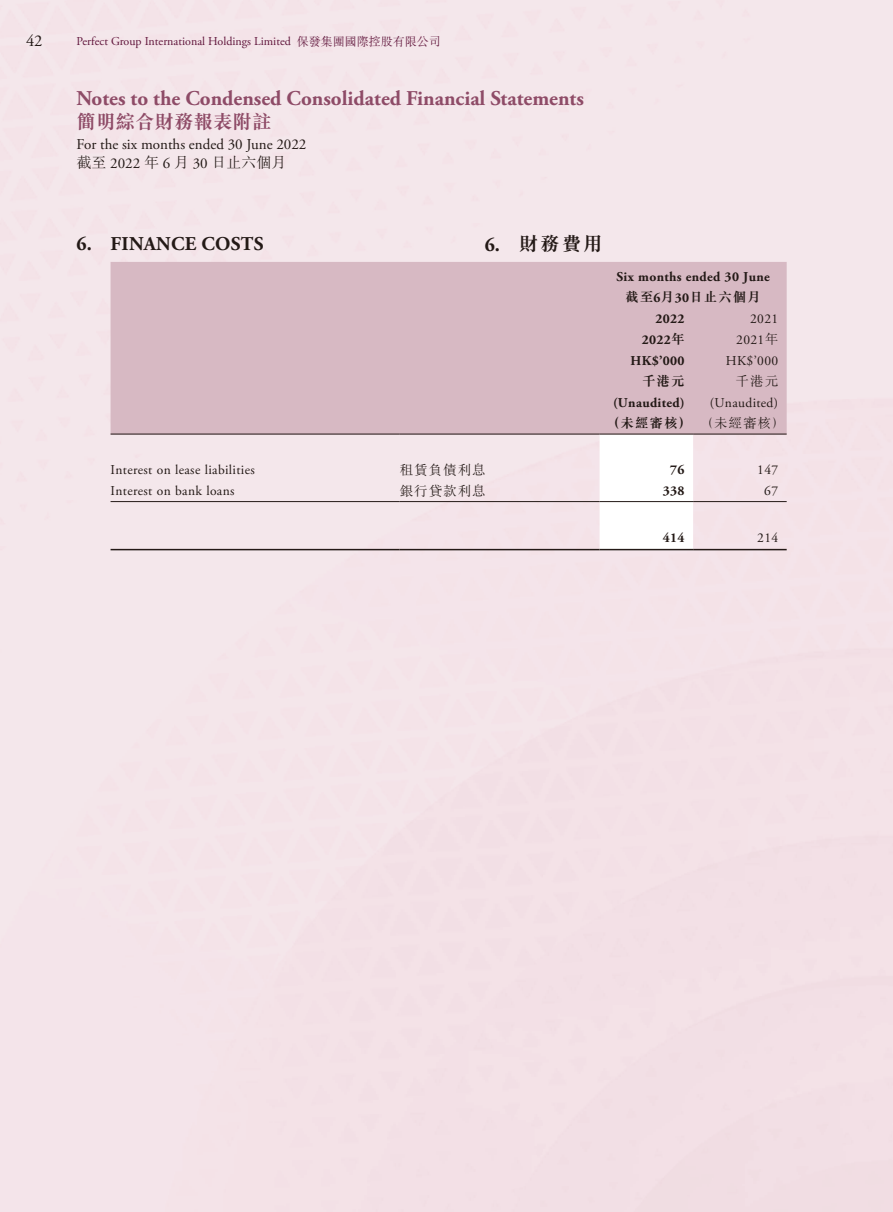
<style>
.page{position:relative;width:893px;height:1212px;background:#f4e7eb}
.page>*{position:absolute;margin:0;border:0;box-sizing:border-box;transform-origin:0 0}
.t1{font:700 21px "Adobe Garamond Pro";color:#8e4b67}
.t2{font:700 19.5px "Adobe Garamond Pro";letter-spacing:.015em;color:#231916}
.t3{font:700 19.5px "M Sung HK";color:#8e4b67}
.t4{font:700 19.5px "M Sung HK";color:#231916}
.t5{font:16.5px "Adobe Garamond Pro";color:#231916}
.t6{font:15px "Adobe Garamond Pro";color:#231916}
.t7{font:300 15px "M Sung HK";color:#231916}
.t8{font:13.5px "Adobe Garamond Pro";letter-spacing:.025em;color:#231916}
.t9{font:700 13.5px "Adobe Garamond Pro";letter-spacing:.025em;color:#231916}
.t10{font:700 13.5px "M Sung HK";letter-spacing:.075em;color:#231916}
.t11{font:300 13.5px "M Sung HK";letter-spacing:.075em;color:#231916}
.t12{font:12px "Adobe Garamond Pro";color:#60153b}
.s1{font-family:"M Sung HK";font-weight:300}
.s2{font-family:"Adobe Garamond Pro";font-weight:400}
.s3{font-family:"Adobe Garamond Pro"}
.s4{font-family:"M Sung HK"}
.s5{font-weight:300}
</style>
<div class="page">
<div style="left:111px;top:262px;width:676px;height:172px;background:#d7b9c3"></div>
<div style="left:600px;top:435px;width:93px;height:114px;background:#fff"></div>
<hr style="left:111px;top:434px;width:289px;height:1px;background:#231916">
<hr style="left:400px;top:434px;width:200px;height:1px;background:#231916">
<hr style="left:600px;top:434px;width:93px;height:1px;background:#231916">
<hr style="left:693px;top:434px;width:94px;height:1px;background:#231916">
<hr style="left:111px;top:501px;width:289px;height:1px;background:#231916">
<hr style="left:400px;top:501px;width:200px;height:1px;background:#231916">
<hr style="left:600px;top:501px;width:93px;height:1px;background:#231916">
<hr style="left:693px;top:501px;width:94px;height:1px;background:#231916">
<hr style="left:111px;top:549px;width:289px;height:1px;background:#231916">
<hr style="left:400px;top:549px;width:200px;height:1px;background:#231916">
<hr style="left:600px;top:549px;width:93px;height:1px;background:#231916">
<hr style="left:693px;top:549px;width:94px;height:1px;background:#231916">
<p class="t5" style="left:26px;top:30px;width:18px">42</p>
<p class="t12" style="left:77px;top:34px;width:366px">Perfect Group International Holdings Limited <span class="s1">保發集團國際控股有限公司</span></p>
<h1 class="t1" style="left:77px;top:86px;width:509px">Notes to the Condensed Consolidated Financial Statements</h1>
<h2 class="t3" style="left:77px;top:112px;width:197px">簡明綜合財務報表附註</h2>
<p class="t6" style="left:77px;top:136px;width:231px">For the six months ended 30 June 2022</p>
<p class="t7" style="left:77px;top:152px;width:212px">截至 <span class="s2">2022</span> 年 <span class="s2">6</span> 月 <span class="s2">30</span> 日止六個月</p>
<h2 class="t2" style="left:77px;top:233px;width:189px">6. FINANCE COSTS</h2>
<h2 class="t4" style="left:485px;top:234px;width:119px"><span class="s3">6.</span> 財務費用</h2>
<p class="t9" style="left:616px;top:268px;width:155px">Six months ended 30 June</p>
<p class="t10" style="left:625px;top:290px;width:137px">截至<span class="s3">6</span>月<span class="s3">30</span>日止六個月</p>
<p class="t9" style="left:656px;top:310px;width:31px">2022</p>
<p class="t8" style="left:750px;top:310px;width:30px">2021</p>
<p class="t9" style="left:642px;top:332px;width:44px">2022<span class="s4">年</span></p>
<p class="t8" style="left:736px;top:332px;width:43px">2021<span class="s1">年</span></p>
<p class="t9" style="left:631px;top:352px;width:55px">HK$’000</p>
<p class="t8" style="left:726px;top:352px;width:54px">HK$’000</p>
<p class="t10" style="left:642px;top:374px;width:44px">千港元</p>
<p class="t11" style="left:736px;top:372px;width:44px">千港元</p>
<p class="t9" style="left:613px;top:394px;width:73px">(Unaudited)</p>
<p class="t8" style="left:710px;top:394px;width:70px">(Unaudited)</p>
<p class="t10" style="left:607px;top:416px;width:180px">（未經審核） <span class="s5">（未經審核）</span></p>
<p class="t8" style="left:111px;top:462px;width:146px">Interest on lease liabilities</p>
<p class="t11" style="left:400px;top:460px;width:88px">租賃負債利息</p>
<p class="t9" style="left:670px;top:462px;width:16px">76</p>
<p class="t8" style="left:757px;top:462px;width:22px">147</p>
<p class="t8" style="left:111px;top:483px;width:125px">Interest on bank loans</p>
<p class="t11" style="left:400px;top:481px;width:88px">銀行貸款利息</p>
<p class="t9" style="left:663px;top:483px;width:23px">338</p>
<p class="t8" style="left:764px;top:483px;width:15px">67</p>
<p class="t9" style="left:663px;top:529px;width:23px">414</p>
<p class="t8" style="left:757px;top:529px;width:22px">214</p>
</div>
